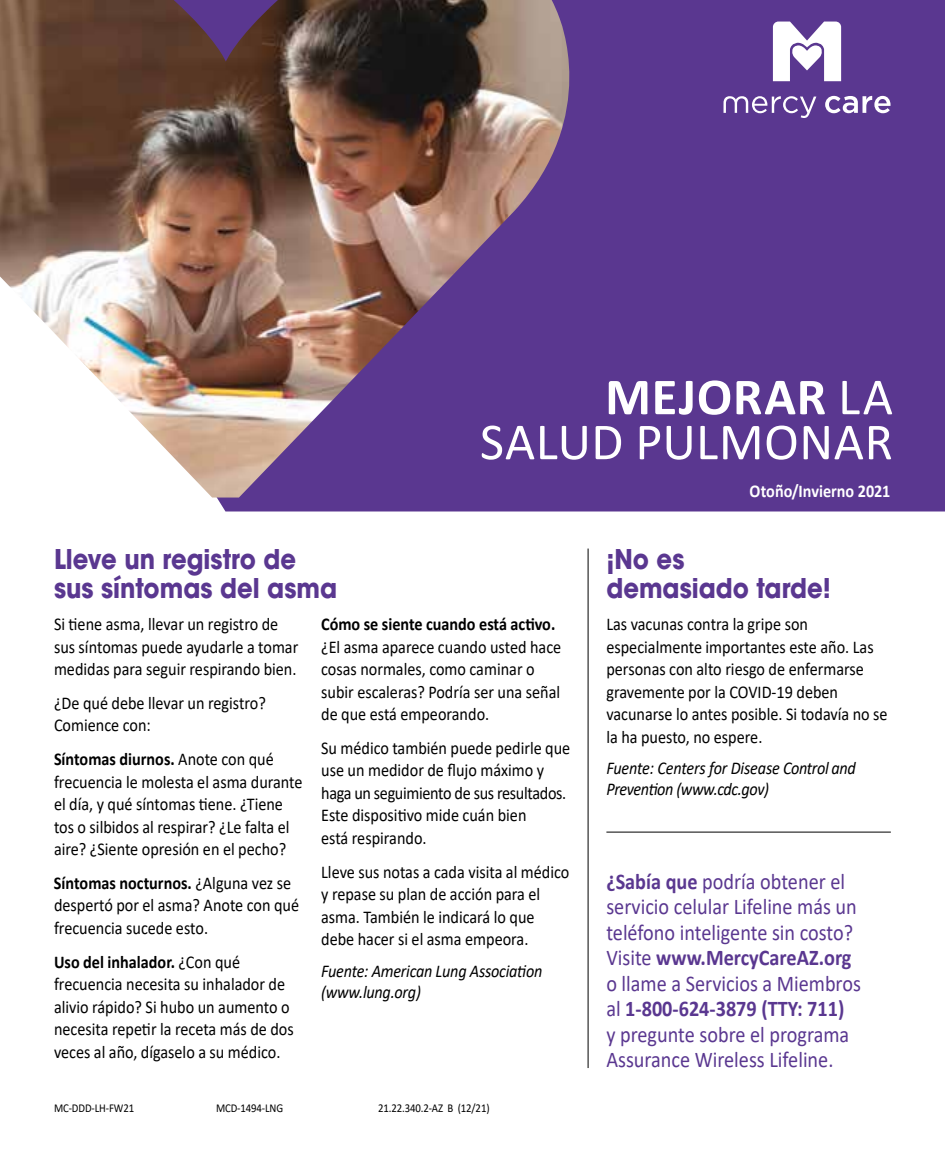
<style>
.page{position:relative;width:945px;height:1161px;background:#fff}
.page>*{position:absolute;margin:0;border:0;box-sizing:border-box;transform-origin:0 0}
.t1{font:52.5px/45px "Calibri";letter-spacing:.01em;color:#fff;text-align:right}
.t2{font:700 27px/29.2px "ITC Avant Garde Std";color:#5a3790;scale:.9 1}
.t3{font:22.5px/25.5px "Calibri";color:#5a3790;scale:.9 1}
.t4{font:18px/22.5px "Calibri";color:#000;scale:.9 1}
.t5{font:italic 18px/21px "Calibri";letter-spacing:-.015em;color:#000;scale:.9 1}
.t6{font:700 18px "Calibri";color:#000;scale:.9 1}
.t7{font:700 18px "Calibri";letter-spacing:-.005em;color:#fff;scale:.9 1}
.t8{font:12px "Calibri";letter-spacing:-.01em;color:#000;scale:.9 1}
.s1{font-weight:700}
</style>
<div class="page">
<hr style="left:606px;top:832px;width:285px;height:1px;background:#000">
<hr style="left:588px;top:549px;width:1px;height:519px;background:#000">
<div style="left:217px;top:0;width:728px;height:512px;background:#5a3790"></div>
<img style="left:0;top:0;width:571px;height:498px">
<svg style="left:825px;top:96px;width:66px;height:17px"></svg>
<svg style="left:724px;top:96px;width:92px;height:22px"></svg>
<svg style="left:773px;top:22px;width:68px;height:59px"></svg>
<h1 class="t1" style="left:480px;top:373px;width:415px"><span class="s1">MEJORAR</span> LA<br>SALUD PULMONAR</h1>
<p class="t7" style="left:750px;top:478px;width:158px">Otoño/Invierno 2021</p>
<h2 class="t2" style="left:54px;top:544px;width:316px">Lleve un registro de sus síntomas del asma</h2>
<p class="t4" style="left:54px;top:612px;width:273px">Si tiene asma, llevar un registro de sus síntomas puede ayudarle a tomar medidas para seguir respirando bien.</p>
<p class="t4" style="left:54px;top:691px;width:237px">¿De qué debe llevar un registro?<br>Comience con:</p>
<p class="t4" style="left:54px;top:747px;width:278px"><span class="s1">Síntomas diurnos.</span> Anote con qué frecuencia le molesta el asma durante el día, y qué síntomas tiene. ¿Tiene tos o silbidos al respirar? ¿Le falta el aire? ¿Siente opresión en el pecho?</p>
<p class="t4" style="left:54px;top:871px;width:274px"><span class="s1">Síntomas nocturnos.</span> ¿Alguna vez se despertó por el asma? Anote con qué frecuencia sucede esto.</p>
<p class="t4" style="left:54px;top:950px;width:268px"><span class="s1">Uso del inhalador.</span> ¿Con qué frecuencia necesita su inhalador de alivio rápido? Si hubo un aumento o necesita repetir la receta más de dos veces al año, dígaselo a su médico.</p>
<h3 class="t6" style="left:321px;top:611px;width:262px">Cómo se siente cuando está activo.</h3>
<p class="t4" style="left:321px;top:635px;width:268px">¿El asma aparece cuando usted hace cosas normales, como caminar o subir escaleras? Podría ser una señal de que está empeorando.</p>
<p class="t4" style="left:321px;top:736px;width:278px">Su médico también puede pedirle que use un medidor de flujo máximo y haga un seguimiento de sus resultados.<br>Este dispositivo mide cuán bien<br>está respirando.</p>
<p class="t4" style="left:321px;top:860px;width:277px">Lleve sus notas a cada visita al médico y repase su plan de acción para el asma. También le indicará lo que debe hacer si el asma empeora.</p>
<p class="t5" style="left:321px;top:959px;width:247px">Fuente: American Lung Association (www.lung.org)</p>
<p class="t8" style="left:54px;top:1100px;width:91px">MC-DDD-LH-FW21</p>
<p class="t8" style="left:216px;top:1100px;width:76px">MCD-1494-LNG</p>
<p class="t8" style="left:378px;top:1100px;width:126px">21.22.340.2-AZ B (12/21)</p>
<h2 class="t2" style="left:606px;top:544px;width:251px">¡No es demasiado tarde!</h2>
<p class="t4" style="left:606px;top:612px;width:314px">Las vacunas contra la gripe son especialmente importantes este año. Las personas con alto riesgo de enfermarse gravemente por la COVID-19 deben vacunarse lo antes posible. Si todavía no se la ha puesto, no espere.</p>
<p class="t5" style="left:606px;top:757px;width:279px">Fuente: Centers for Disease Control and<br>Prevention (www.cdc.gov)</p>
<p class="t3" style="left:606px;top:868px;width:284px"><span class="s1">¿Sabía que</span> podría obtener el servicio celular Lifeline más un teléfono inteligente sin costo?<br>Visite <span class="s1">www.MercyCareAZ.org </span>o llame a Servicios a Miembros al <span class="s1">1-800-624-3879 (TTY: 711)<br></span>y pregunte sobre el programa<br>Assurance Wireless Lifeline.</p>
</div>
